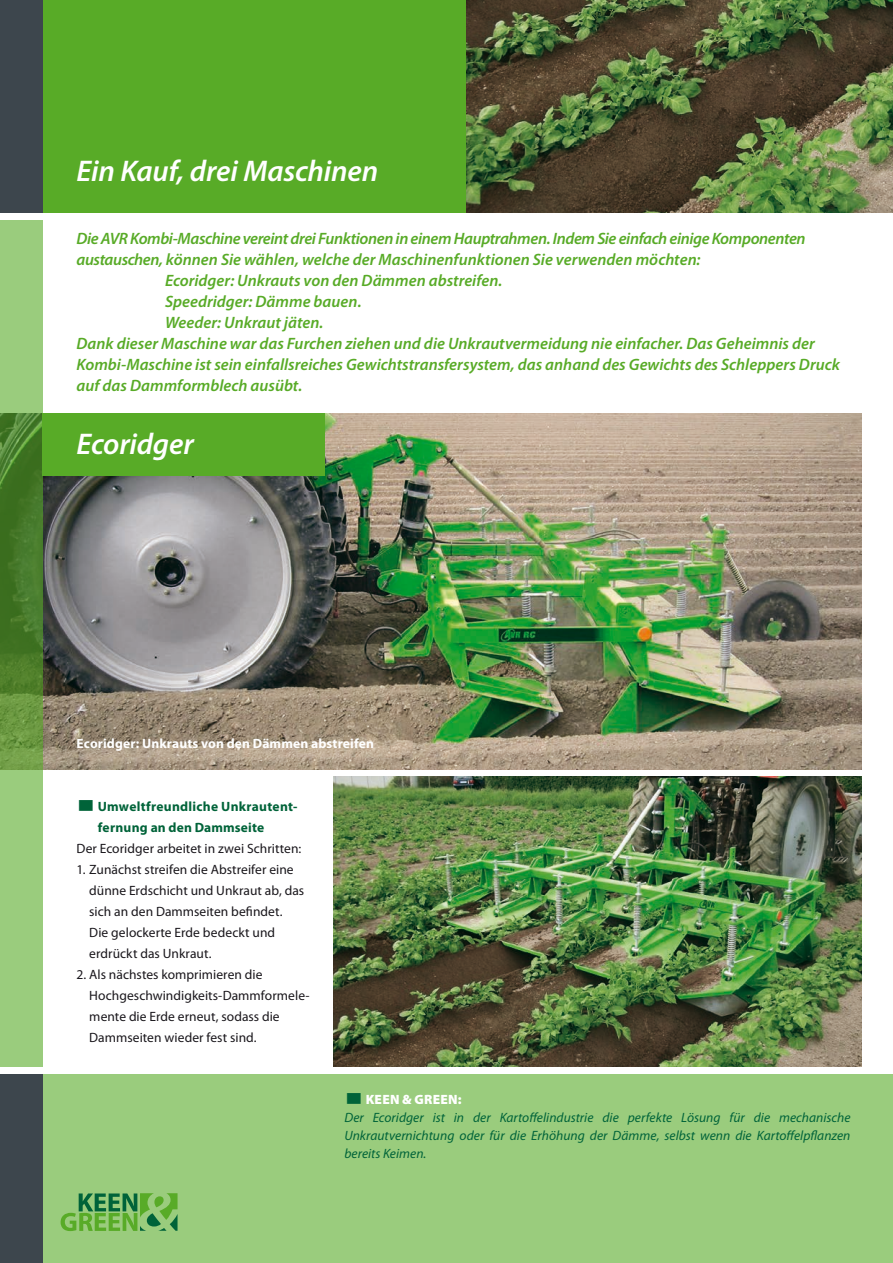
<style>
.page{position:relative;width:893px;height:1263px;background:#fff}
.page>*{position:absolute;margin:0;border:0;box-sizing:border-box;transform-origin:0 0}
.t1{font:italic 600 30px "Myriad Pro";letter-spacing:-.005em;color:#fff}
.t2{font:italic 600 16.5px "Myriad Pro";color:#58ab27}
.t3{font:italic 600 16.5px "Myriad Pro";letter-spacing:-.025em;color:#58ab27}
.t4{font:13.5px/21px "Myriad Pro";letter-spacing:.005em;color:#1a171c}
.t5{font:italic 13.5px/18px "Myriad Pro";letter-spacing:.005em;color:#006339}
.t6{font:700 13.5px/21px "Myriad Pro";letter-spacing:.02em;color:#006339}
.t7{font:700 13.5px "Myriad Pro";letter-spacing:.01em;color:#fff}
.s1{font-family:"Lucida Grande";font-size:30px}
.s2{font-family:"Lucida Grande";font-weight:700;font-style:normal;font-size:30px}
.s3{font-weight:900;font-style:normal;color:#fff}
</style>
<div class="page">
<div style="left:0;top:0;width:893px;height:213px;background:#58ab27"></div>
<img style="left:467px;top:0;width:426px;height:213px">
<img style="left:334px;top:776px;width:527px;height:291px">
<img style="left:43px;top:413px;width:818px;height:356px">
<div style="left:43px;top:413px;width:282px;height:63px;background:#58ab27"></div>
<div style="left:43px;top:1074px;width:850px;height:189px;background:#9acc7d"></div>
<div style="left:0;top:1074px;width:43px;height:189px;background:#3d464d"></div>
<div style="left:0;top:0;width:43px;height:213px;background:#3d464d"></div>
<svg style="left:0;top:220px;width:43px;height:847px;background:#7aab5b"></svg>
<svg style="left:61px;top:1193px;width:117px;height:38px"></svg>
<h1 class="t1" style="left:77px;top:155px;width:303px">Ein Kauf, drei Maschinen</h1>
<p class="t3" style="left:77px;top:229px;width:731px">Die AVR Kombi-Maschine vereint drei Funktionen in einem Hauptrahmen. Indem Sie einfach einige Komponenten</p>
<p class="t2" style="left:77px;top:250px;width:625px">austauschen, können Sie wählen, welche der Maschinenfunktionen Sie verwenden möchten:</p>
<p class="t2" style="left:165px;top:271px;width:339px">Ecoridger: Unkrauts von den Dämmen abstreifen.</p>
<p class="t2" style="left:165px;top:292px;width:198px">Speedridger: Dämme bauen.</p>
<p class="t2" style="left:165px;top:313px;width:160px">Weeder: Unkraut jäten.</p>
<p class="t2" style="left:77px;top:334px;width:740px">Dank dieser Maschine war das Furchen ziehen und die Unkrautvermeidung nie einfacher. Das Geheimnis der</p>
<p class="t2" style="left:77px;top:355px;width:765px">Kombi-Maschine ist sein einfallsreiches Gewichtstransfersystem, das anhand des Gewichts des Schleppers Druck</p>
<p class="t2" style="left:77px;top:376px;width:227px">auf das Dammformblech ausübt.</p>
<h1 class="t1" style="left:77px;top:428px;width:119px">Ecoridger</h1>
<p class="t7" style="left:77px;top:736px;width:299px">Ecoridger: Unkrauts von den Dämmen abstreifen</p>
<p class="t6" style="left:98px;top:796px;width:201px;text-indent:-21px"><span class="s1">▪</span>Umweltfreundliche Unkrautent&shy;fernung an den Dammseite</p>
<p class="t4" style="left:77px;top:838px;width:226px">Der Ecoridger arbeitet in zwei Schritten:</p>
<p class="t4" style="left:89px;top:859px;width:216px;text-indent:-13px">1. Zunächst streifen die Abstreifer eine dünne Erdschicht und Unkraut ab, das sich an den Dammseiten befindet.<br>Die gelockerte Erde bedeckt und erdrückt das Unkraut.</p>
<p class="t4" style="left:89px;top:964px;width:222px;text-indent:-13px">2. Als nächstes komprimieren die Hochgeschwindigkeits-Dammformele&shy;mente die Erde erneut, sodass die Dammseiten wieder fest sind.</p>
<p class="t5" style="left:344px;top:1091px;width:508px"><span class="s2">▪</span><span class="s3">KEEN &amp; GREEN:<br></span>Der Ecoridger ist in der Kartoffelindustrie die perfekte Lösung für die mechanische Unkrautvernichtung oder für die Erhöhung der Dämme, selbst wenn die Kartoffelpflanzen bereits Keimen.</p>
</div>
